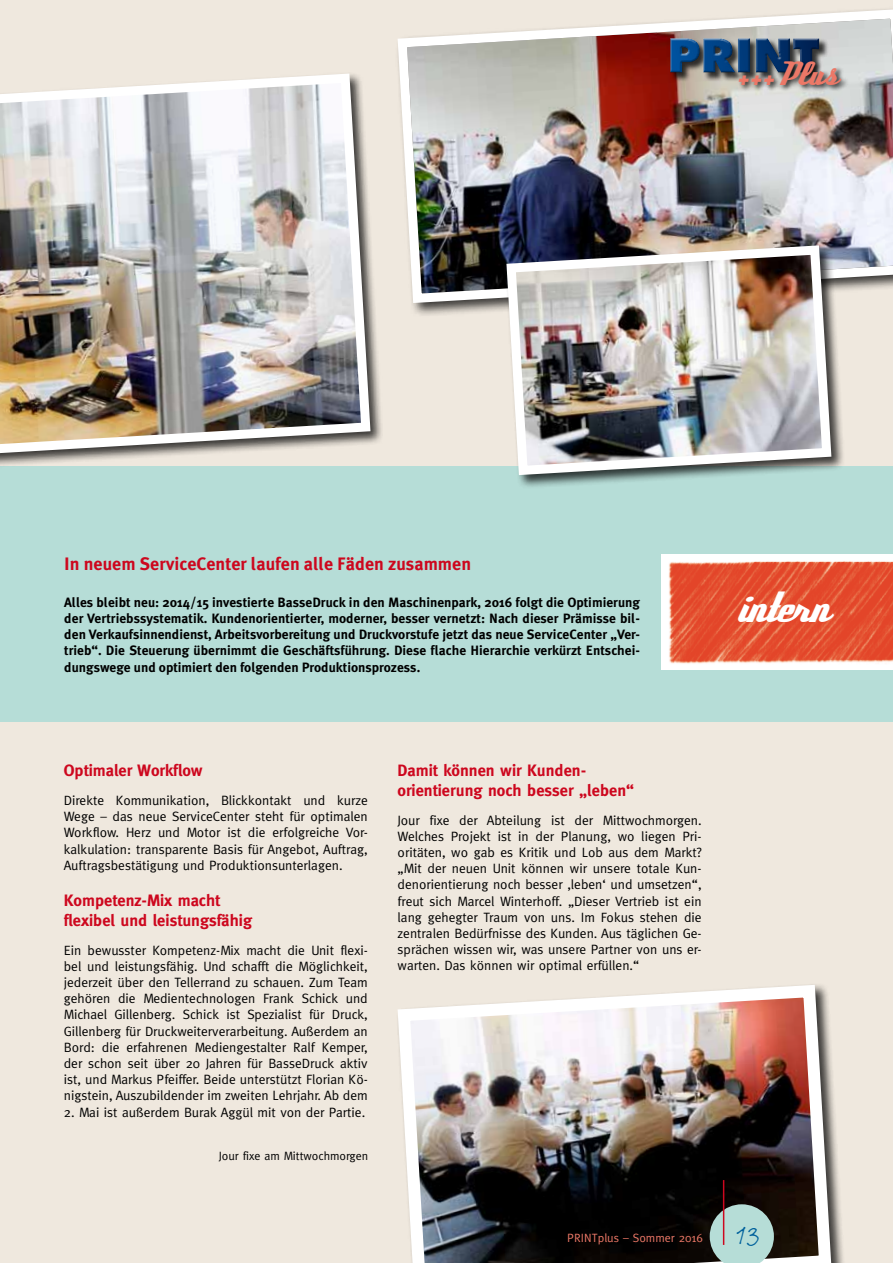
<style>
.page{position:relative;width:893px;height:1263px;background:#efe8de}
.page>*{position:absolute;margin:0;border:0;box-sizing:border-box;transform-origin:0 0}
.t1{font:46.5px "Deftone Stylus";color:#fff}
.t2{font:36px "Deftone Stylus";color:#ec7867}
.t3{font:30px "Linotype Feltpen";color:#00619c}
.t4{font:700 18px "Meta Plus";color:#cd071e}
.t5{font:700 16.5px/19.8px "Meta";color:#cd071e}
.t6{font:italic 800 15.9px "Futura";color:#ec7867}
.t7{font:13.5px/16.2px "Meta";color:#000;text-align:justify}
.t8{font:700 13.5px/16.2px "Meta Plus";color:#000;text-align:justify}
.t9{font:12px "Meta";color:#000}
.t10{font:12px "Meta";color:#ec7867}
</style>
<div class="page">
<img style="left:397px;top:9px;width:496px;height:299px">
<div style="left:0;top:466px;width:893px;height:256px;background:#b6ddd7"></div>
<div style="left:0;top:72px;width:384px;height:417px;background:#000;opacity:.75"></div>
<img style="left:0;top:72px;width:375px;height:408px">
<div style="left:505px;top:244px;width:340px;height:245px;background:#000;opacity:.75"></div>
<img style="left:502px;top:241px;width:334px;height:239px">
<img style="left:397px;top:984px;width:441px;height:279px">
<svg style="left:710px;top:1204px;width:64px;height:59px;background:#9cb9b4"></svg>
<img style="left:661px;top:554px;width:232px;height:116px">
<div style="left:670px;top:38px;width:158px;height:44px;background:#000;opacity:.75"></div>
<div style="left:668px;top:37px;width:152px;height:36px;background:#000;opacity:.75"></div>
<div style="left:779px;top:59px;width:70px;height:33px;background:#000;opacity:.75"></div>
<div style="left:737px;top:74px;width:44px;height:18px;background:#000;opacity:.75"></div>
<hr style="left:723px;top:1180px;width:1px;height:65px;background:#cd071e">
<h2 class="t2" style="left:778px;top:55px;width:58px">Plus</h2>
<p class="t6" style="left:737px;top:69px;width:40px">+++</p>
<h3 class="t4" style="left:64px;top:553px;width:408px">In neuem ServiceCenter laufen alle Fäden zusammen</h3>
<p class="t8" style="left:64px;top:594px;width:577px">Alles bleibt neu: 2014/15 investierte BasseDruck in den Maschinenpark, 2016 folgt die Optimierung der Vertriebssystematik. Kundenorientierter, moderner, besser vernetzt: Nach dieser Prämisse bil&shy;den Verkaufsinnendienst, Arbeitsvorbereitung und Druckvorstufe jetzt das neue ServiceCenter „Ver&shy;trieb“. Die Steuerung übernimmt die Geschäftsführung. Diese flache Hierarchie verkürzt Entschei&shy;dungswege und optimiert den folgenden Produktionsprozess.</p>
<p class="t5" style="left:64px;top:760px;width:140px">Optimaler Workflow</p>
<p class="t7" style="left:64px;top:792px;width:306px">Direkte Kommunikation, Blickkontakt und kurze Wege – das neue ServiceCenter steht für optimalen Workflow. Herz und Motor ist die erfolgreiche Vor&shy;kalkulation: transparente Basis für Angebot, Auftrag, Auftragsbestätigung und Produktionsunterlagen.</p>
<p class="t5" style="left:64px;top:890px;width:190px">Kompetenz-Mix macht flexibel und leistungsfähig</p>
<p class="t7" style="left:64px;top:942px;width:306px">Ein bewusster Kompetenz-Mix macht die Unit flexi&shy;bel und leistungsfähig. Und schafft die Möglichkeit, jederzeit über den Tellerrand zu schauen. Zum Team gehören die Medientechnologen Frank Schick und Michael Gillenberg. Schick ist Spezialist für Druck, Gillenberg für Druckweiterverarbeitung. Außerdem an Bord: die erfahrenen Mediengestalter Ralf Kemper, der schon seit über 20 Jahren für BasseDruck aktiv ist, und Markus Pfeiffer. Beide unterstützt Florian Kö&shy;nigstein, Auszubildender im zweiten Lehrjahr. Ab dem</p>
<p class="t7" style="left:64px;top:1104px;width:303px">2. Mai ist außerdem Burak Aggül mit von der Partie.</p>
<p class="t9" style="left:219px;top:1149px;width:151px">Jour fixe am Mittwochmorgen</p>
<p class="t5" style="left:398px;top:760px;width:238px">Damit können wir Kunden&shy;orientierung noch besser „leben“</p>
<p class="t7" style="left:398px;top:811px;width:306px">Jour fixe der Abteilung ist der Mittwochmorgen.<br>Welches Projekt ist in der Planung, wo liegen Pri&shy;oritäten, wo gab es Kritik und Lob aus dem Markt? „Mit der neuen Unit können wir unsere totale Kun&shy;denorientierung noch besser ‚leben‘ und umsetzen“, freut sich Marcel Winterhoff. „Dieser Vertrieb ist ein lang gehegter Traum von uns. Im Fokus stehen die zentralen Bedürfnisse des Kunden. Aus täglichen Ge&shy;sprächen wissen wir, was unsere Partner von uns er&shy;warten. Das können wir optimal erfüllen.“</p>
<h1 class="t1" style="left:735px;top:583px;width:93px">intern</h1>
<p class="t10" style="left:567px;top:1230px;width:137px">PRINTplus – Sommer 2016</p>
<h3 class="t3" style="left:736px;top:1215px;width:26px">13</h3>
</div>
